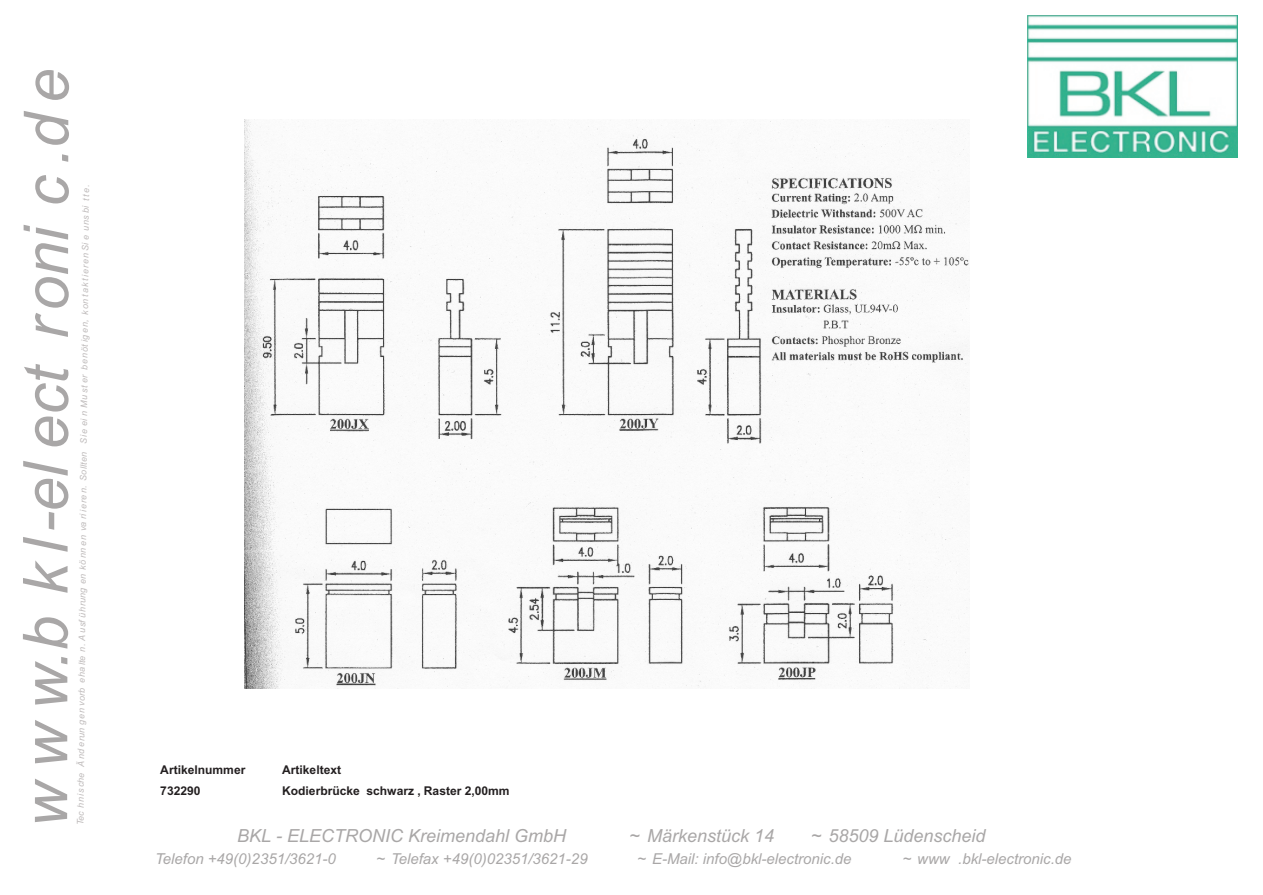
<style>
.page{position:relative;width:1263px;height:895px;background:#fff}
.page>*{position:absolute;margin:0;border:0;box-sizing:border-box;transform-origin:0 0}
.t1{font:italic 62.25px "Arial";color:#a9a7a7}
.t2{font:italic 18px "Arial";color:#a9a7a7}
.t3{font:italic 15px "Arial";color:#a9a7a7}
.t4{font:700 12px "Arial";color:#231f20}
.t5{font:italic 9px "Arial";letter-spacing:.1em;color:#bfbbbb}
</style>
<div class="page">
<img style="left:1028px;top:16px;width:209px;height:141px">
<img style="left:245px;top:119px;width:725px;height:569px">
<h1 class="t1" style="left:22px;top:826px;width:759px;rotate:-90deg">www.b kl-el ect roni c.de</h1>
<p class="t5" style="left:80px;top:825px;width:642px;rotate:-90deg">Tec hnische Änderun gen vorb eha lte n. Ausf ührung en kö nn en va riiere n. Sollten Sie ei n Mu st er benöt igen, kon taktieren Si e uns bi tte.</p>
<h3 class="t4" style="left:160px;top:765px;width:87px">Artikelnummer</h3>
<h3 class="t4" style="left:282px;top:765px;width:61px">Artikeltext</h3>
<h3 class="t4" style="left:160px;top:785px;width:42px">732290</h3>
<h3 class="t4" style="left:282px;top:785px;width:229px">Kodierbrücke schwarz , Raster 2,00mm</h3>
<h2 class="t2" style="left:237px;top:828px;width:330px">BKL - ELECTRONIC Kreimendahl GmbH</h2>
<h2 class="t2" style="left:629px;top:828px;width:146px">~ Märkenstück 14</h2>
<h2 class="t2" style="left:811px;top:828px;width:176px">~ 58509 Lüdenscheid</h2>
<h3 class="t3" style="left:155px;top:852px;width:182px">Telefon +49(0)2351/3621-0</h3>
<h3 class="t3" style="left:376px;top:852px;width:213px">~ Telefax +49(0)02351/3621-29</h3>
<h3 class="t3" style="left:637px;top:852px;width:216px">~ E-Mail: info@bkl-electronic.de</h3>
<h3 class="t3" style="left:902px;top:852px;width:171px">~ www .bkl-electronic.de</h3>
</div>
